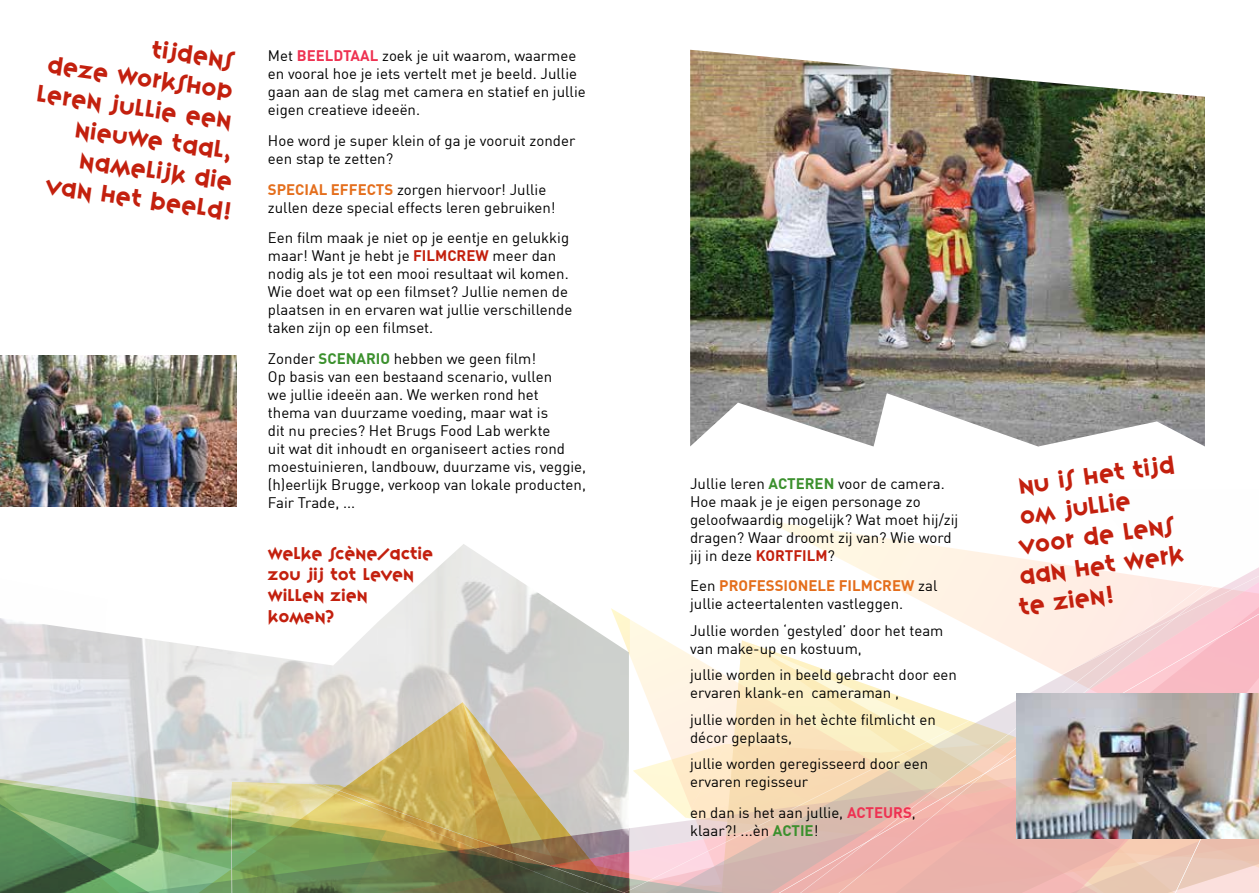
<style>
.page{position:relative;width:1259px;height:893px;background:#fff}
.page>*{position:absolute;margin:0;border:0;box-sizing:border-box;transform-origin:0 0}
.t1{font:21px "Variex OT";color:#c3200e}
.t2{font:15px/18px "DIN Offc Pro";color:#000}
.t3{font:15px/21px "Variex OT";color:#c3200e}
.s1{font-weight:700;color:#ee3252}
.s2{font-weight:700;color:#e46e1c}
.s3{font-weight:700;color:#c3200e}
.s4{font-weight:700;color:#3b902d}
</style>
<div class="page">
<img style="left:690px;top:50px;width:515px;height:396px">
<svg style="left:629px;top:619px;width:33px;height:116px;fill:#fff8e4"></svg>
<svg style="left:662px;top:521px;width:597px;height:372px"></svg>
<svg style="left:629px;top:752px;width:399px;height:141px;background:#ecc9ba"></svg>
<img style="left:1016px;top:693px;width:243px;height:146px">
<img style="left:0;top:355px;width:236px;height:151px">
<img style="left:0;top:544px;width:629px;height:349px">
<h1 class="t1" style="left:153px;top:39px;width:84px;rotate:8deg">Tijdens</h1>
<h1 class="t1" style="left:49px;top:55px;width:189px;rotate:8deg">deze workshop</h1>
<h1 class="t1" style="left:38px;top:83px;width:198px;rotate:8deg">leren jullie een</h1>
<h1 class="t1" style="left:77px;top:119px;width:160px;rotate:8deg">nieuwe taal,</h1>
<h1 class="t1" style="left:81px;top:150px;width:155px;rotate:8deg">namelijk die</h1>
<h1 class="t1" style="left:47px;top:176px;width:190px;rotate:8deg">van het beeld!</h1>
<p class="t2" style="left:268px;top:45px;width:319px">Met <span class="s1">BEELDTAAL</span> zoek je uit waarom, waarmee en vooral hoe je iets vertelt met je beeld. Jullie gaan aan de slag met camera en statief en jullie eigen creatieve ideeën.</p>
<p class="t2" style="left:268px;top:130px;width:309px">Hoe word je super klein of ga je vooruit zonder een stap te zetten?</p>
<p class="t2" style="left:268px;top:179px;width:289px"><span class="s2">SPECIAL EFFECTS</span> zorgen hiervoor! Jullie zullen deze special effects leren gebruiken!</p>
<p class="t2" style="left:268px;top:228px;width:306px">Een film maak je niet op je eentje en gelukkig maar! Want je hebt je <span class="s3">FILMCREW</span> meer dan nodig als je tot een mooi resultaat wil komen.<br>Wie doet wat op een filmset? Jullie nemen de plaatsen in en ervaren wat jullie verschillende taken zijn op een filmset.</p>
<p class="t2" style="left:268px;top:348px;width:320px">Zonder <span class="s4">SCENARIO</span> hebben we geen film!<br>Op basis van een bestaand scenario, vullen<br>we jullie ideeën aan. We werken rond het<br>thema van duurzame voeding, maar wat is<br>dit nu precies? Het Brugs Food Lab werkte<br>uit wat dit inhoudt en organiseert acties rond moestuinieren, landbouw, duurzame vis, veggie, (h)eerlijk Brugge, verkoop van lokale producten, Fair Trade, ...</p>
<p class="t3" style="left:268px;top:543px;width:167px">Welke scène/actie zou jij tot leven willen zien komen?</p>
<p class="t2" style="left:690px;top:473px;width:270px">Jullie leren <span class="s4">ACTEREN</span> voor de camera.<br>Hoe maak je je eigen personage zo geloofwaardig mogelijk? Wat moet hij/zij dragen? Waar droomt zij van? Wie word jij in deze <span class="s3">KORTFILM</span>?</p>
<p class="t2" style="left:690px;top:575px;width:249px">Een <span class="s2">PROFESSIONELE FILMCREW</span> zal jullie acteertalenten vastleggen.</p>
<p class="t2" style="left:690px;top:620px;width:255px">Jullie worden ‘gestyled’ door het team van make-up en kostuum,</p>
<p class="t2" style="left:690px;top:664px;width:268px">jullie worden in beeld gebracht door een ervaren klank-en cameraman ,</p>
<p class="t2" style="left:690px;top:709px;width:247px">jullie worden in het èchte filmlicht en décor geplaats,</p>
<p class="t2" style="left:690px;top:753px;width:240px">jullie worden geregisseerd door een ervaren regisseur</p>
<p class="t2" style="left:690px;top:802px;width:227px">en dan is het aan jullie, <span class="s1">ACTEURS</span>, klaar?! ...èn <span class="s4">ACTIE</span>!</p>
<h1 class="t1" style="left:1017px;top:476px;width:159px;rotate:-8deg">Nu is het tijd</h1>
<h1 class="t1" style="left:1018px;top:506px;width:113px;rotate:-8deg">om jullie</h1>
<h1 class="t1" style="left:1018px;top:536px;width:157px;rotate:-8deg">voor de lens</h1>
<h1 class="t1" style="left:1018px;top:567px;width:167px;rotate:-8deg">aan het werk</h1>
<h1 class="t1" style="left:1017px;top:597px;width:98px;rotate:-8deg">te zien!</h1>
</div>
